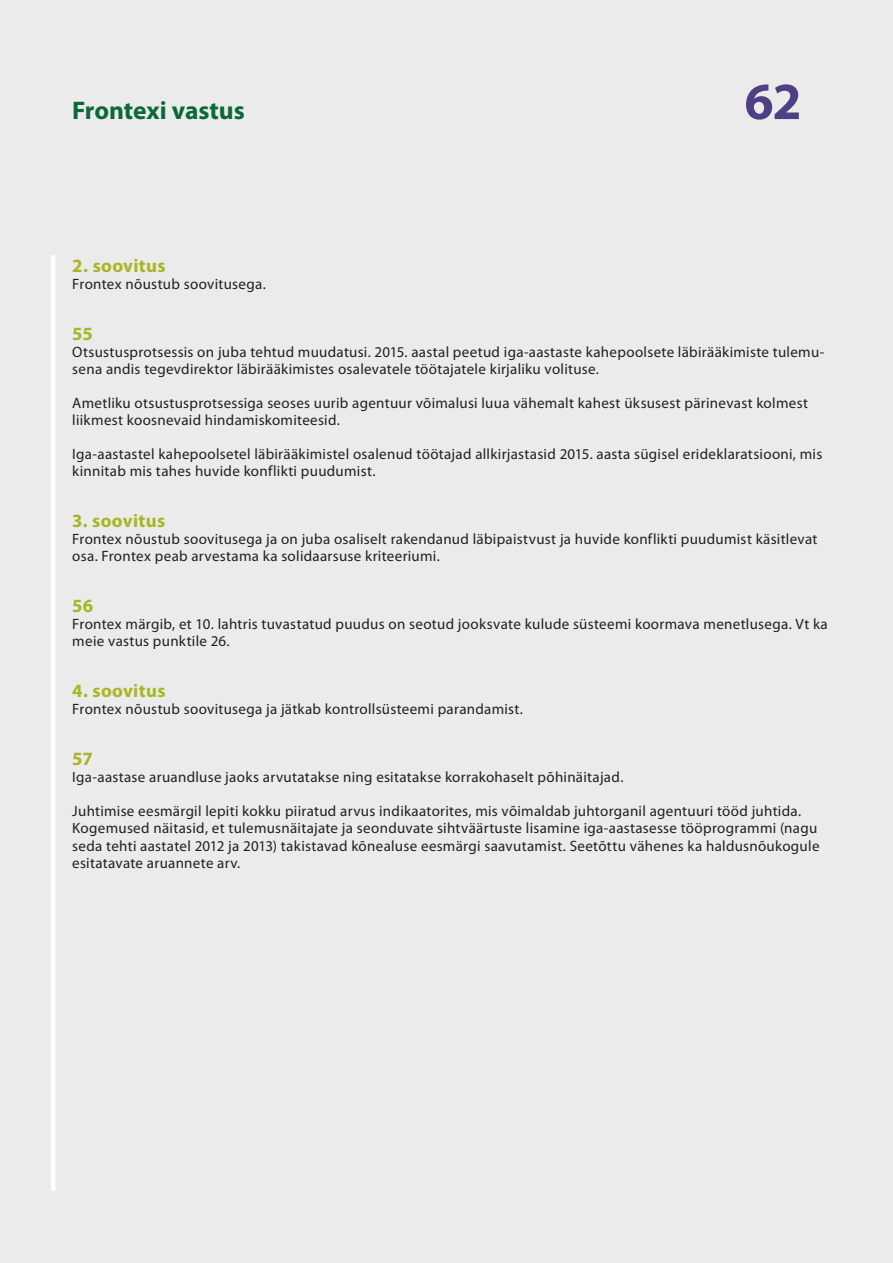
<style>
.page{position:relative;width:893px;height:1263px;background:#ebebeb}
.page>*{position:absolute;margin:0;border:0;box-sizing:border-box;transform-origin:0 0}
.t1{font:700 52.5px "Myriad Pro";color:#4f4085}
.t2{font:700 25.5px "Myriad Pro";letter-spacing:-.005em;color:#0b6938}
.K_03_-_REP_CHIFFRE{font:700 18.75px "Myriad Pro";letter-spacing:.02em;color:#a7b621}
.K_04_-_REP_TEXTE_COU{font:15px/17px "Myriad Pro";letter-spacing:.02em;color:#231f20}
</style>
<div class="page">
<div style="left:51px;top:255px;width:5px;height:936px;background:#fff"></div>
<h2 class="t2" style="left:72px;top:94px;width:174px">Frontexi vastus</h2>
<h1 class="t1" style="left:744px;top:67px;width:59px">62</h1>
<p class="K_03_-_REP_CHIFFRE" style="left:72px;top:254px;width:95px">2. soovitus</p>
<p class="K_04_-_REP_TEXTE_COU" style="left:72px;top:275px;width:195px">Frontex nõustub soovitusega.</p>
<p class="K_03_-_REP_CHIFFRE" style="left:72px;top:322px;width:22px">55</p>
<p class="K_04_-_REP_TEXTE_COU" style="left:72px;top:343px;width:754px">Otsustusprotsessis on juba tehtud muudatusi. 2015. aastal peetud iga-aastaste kahepoolsete läbirääkimiste tulemu&shy;sena andis tegevdirektor läbirääkimistes osalevatele töötajatele kirjaliku volituse.</p>
<p class="K_04_-_REP_TEXTE_COU" style="left:72px;top:394px;width:737px">Ametliku otsustusprotsessiga seoses uurib agentuur võimalusi luua vähemalt kahest üksusest pärinevast kolmest liikmest koosnevaid hindamiskomiteesid.</p>
<p class="K_04_-_REP_TEXTE_COU" style="left:72px;top:445px;width:751px">Iga-aastastel kahepoolsetel läbirääkimistel osalenud töötajad allkirjastasid 2015. aasta sügisel erideklaratsiooni, mis kinnitab mis tahes huvide konflikti puudumist.</p>
<p class="K_03_-_REP_CHIFFRE" style="left:72px;top:509px;width:94px">3. soovitus</p>
<p class="K_04_-_REP_TEXTE_COU" style="left:72px;top:531px;width:747px">Frontex nõustub soovitusega ja on juba osaliselt rakendanud läbipaistvust ja huvide konflikti puudumist käsitlevat osa. Frontex peab arvestama ka solidaarsuse kriteeriumi.</p>
<p class="K_03_-_REP_CHIFFRE" style="left:72px;top:594px;width:23px">56</p>
<p class="K_04_-_REP_TEXTE_COU" style="left:72px;top:616px;width:757px">Frontex märgib, et 10. lahtris tuvastatud puudus on seotud jooksvate kulude süsteemi koormava menetlusega. Vt ka meie vastus punktile 26.</p>
<p class="K_03_-_REP_CHIFFRE" style="left:72px;top:679px;width:95px">4. soovitus</p>
<p class="K_04_-_REP_TEXTE_COU" style="left:72px;top:701px;width:452px">Frontex nõustub soovitusega ja jätkab kontrollsüsteemi parandamist.</p>
<p class="K_03_-_REP_CHIFFRE" style="left:72px;top:747px;width:22px">57</p>
<p class="K_04_-_REP_TEXTE_COU" style="left:72px;top:769px;width:553px">Iga-aastase aruandluse jaoks arvutatakse ning esitatakse korrakohaselt põhinäitajad.</p>
<p class="K_04_-_REP_TEXTE_COU" style="left:72px;top:803px;width:749px">Juhtimise eesmärgil lepiti kokku piiratud arvus indikaatorites, mis võimaldab juhtorganil agentuuri tööd juhtida.<br>Kogemused näitasid, et tulemusnäitajate ja seonduvate sihtväärtuste lisamine iga-aastasesse tööprogrammi (nagu seda tehti aastatel 2012 ja 2013) takistavad kõnealuse eesmärgi saavutamist. Seetõttu vähenes ka haldusnõukogule esitatavate aruannete arv.</p>
</div>
